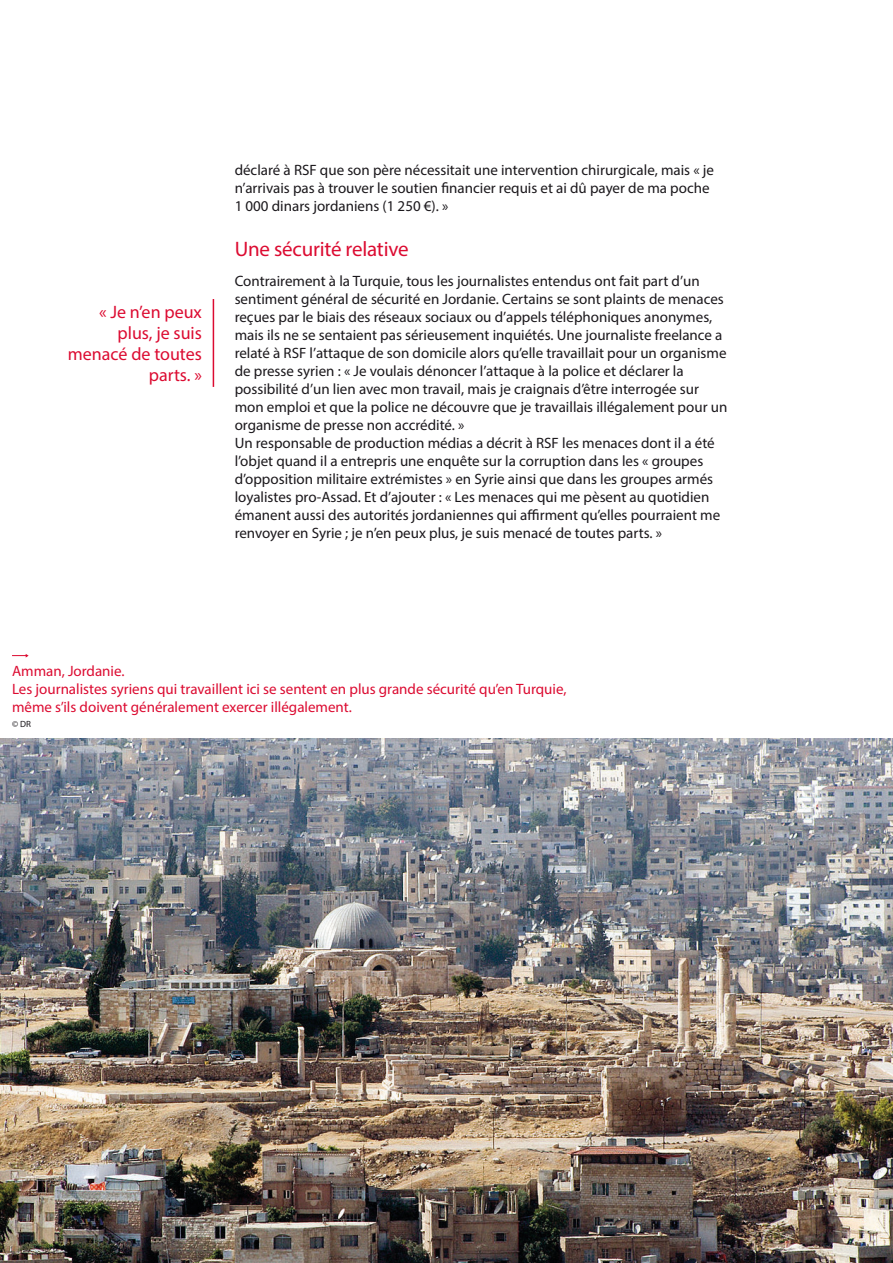
<style>
.page{position:relative;width:893px;height:1263px;background:#fff}
.page>*{position:absolute;margin:0;border:0;box-sizing:border-box;transform-origin:0 0}
.t1{font:21px "Myriad Pro";letter-spacing:-.01em;color:#dc0b31}
.t2{font:18px/21px "Myriad Pro";color:#dc0b31;text-align:right}
.t3{font:15px/18px "Myriad Pro";color:#1b181c}
.t4{font:15px/18px "Myriad Pro";color:#dc0b31}
.t5{font:9px "Myriad Pro";color:#1b181c}
</style>
<div class="page">
<hr style="left:213px;top:299px;width:1px;height:88px;background:#dc0b31">
<img style="left:0;top:738px;width:892px;height:525px">
<svg style="left:12px;top:654px;width:17px;height:3px"></svg>
<p class="t2" style="left:68px;top:302px;width:136px">« Je n’en peux plus, je suis menacé de toutes parts. »</p>
<p class="t3" style="left:235px;top:161px;width:481px">déclaré à RSF que son père nécessitait une intervention chirurgicale, mais « je n’arrivais pas à trouver le soutien financier requis et ai dû payer de ma poche<br>1 000 dinars jordaniens (1 250 €). »</p>
<p class="t1" style="left:235px;top:236px;width:175px">Une sécurité relative</p>
<p class="t3" style="left:235px;top:272px;width:494px">Contrairement à la Turquie, tous les journalistes entendus ont fait part d’un sentiment général de sécurité en Jordanie. Certains se sont plaints de menaces reçues par le biais des réseaux sociaux ou d’appels téléphoniques anonymes, mais ils ne se sentaient pas sérieusement inquiétés. Une journaliste freelance a relaté à RSF l’attaque de son domicile alors qu’elle travaillait pour un organisme de presse syrien : « Je voulais dénoncer l’attaque à la police et déclarer la possibilité d’un lien avec mon travail, mais je craignais d’être interrogée sur mon emploi et que la police ne découvre que je travaillais illégalement pour un organisme de presse non accrédité. »</p>
<p class="t3" style="left:235px;top:434px;width:487px">Un responsable de production médias a décrit à RSF les menaces dont il a été l’objet quand il a entrepris une enquête sur la corruption dans les « groupes d’opposition militaire extrémistes » en Syrie ainsi que dans les groupes armés loyalistes pro-Assad. Et d’ajouter : « Les menaces qui me pèsent au quotidien émanent aussi des autorités jordaniennes qui affirment qu’elles pourraient me renvoyer en Syrie ; je n’en peux plus, je suis menacé de toutes parts. »</p>
<p class="t4" style="left:12px;top:661px;width:114px">Amman, Jordanie.</p>
<p class="t4" style="left:12px;top:679px;width:556px">Les journalistes syriens qui travaillent ici se sentent en plus grande sécurité qu’en Turquie, même s’ils doivent généralement exercer illégalement.</p>
<p class="t5" style="left:12px;top:718px;width:20px">© DR</p>
</div>
